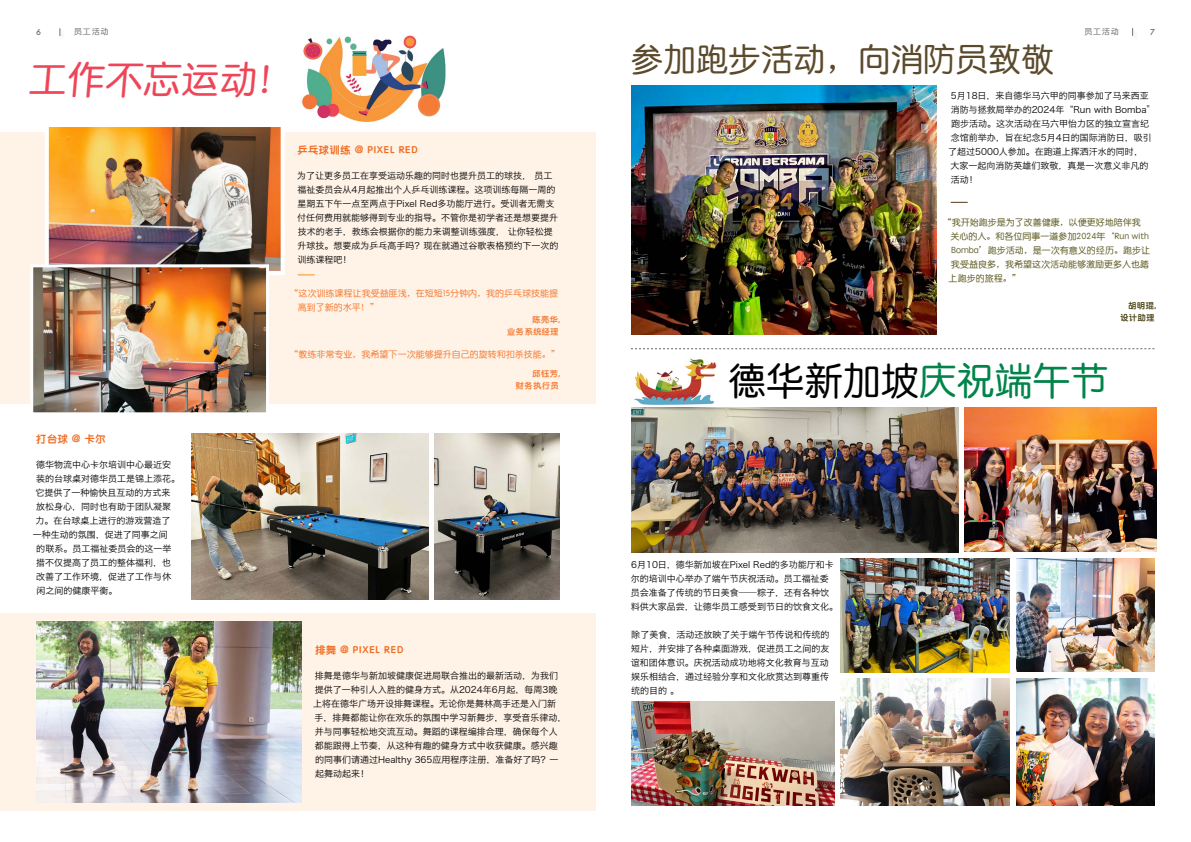
<style>
.page{position:relative;width:1191px;height:842px;background:#fff}
.page>*{position:absolute;margin:0;border:0;box-sizing:border-box;transform-origin:0 0}
.t1{font:38px "ST Yuanti SC Regular";color:#000}
.t2{font:38px "ST Yuanti SC Regular";color:#ef4558}
.t3{font:32.5px "ST Yuanti SC Regular";color:#5b4a2c}
.t4{font:10px "ST Yuanti SC Bold";letter-spacing:.08em;color:#f16d22}
.t5{font:9px/14px "Hiragino Sans GB W3";color:#000}
.t6{font:9px/14px "ST Yuanti SC Regular";color:#615e27}
.t7{font:9px/14px "ST Yuanti SC Regular";color:#f57d38}
.t8{font:8px/12.2px "ST Yuanti SC Bold";letter-spacing:.08em;color:#f57d38;text-align:right}
.t9{font:8px "ST Yuanti SC Regular";letter-spacing:.1em;color:#6d6e71}
.t10{font:8px/12.2px "ST Yuanti SC Bold";letter-spacing:.08em;color:#50491b;text-align:right}
.t11{font:500 8px "Futura";color:#6d6e71}
.s1{color:#008449}
</style>
<div class="page">
<div style="left:0;top:613px;width:595px;height:198px;background:#fff3e7"></div>
<div style="left:0;top:132px;width:595px;height:272px;background:#fff3e7"></div>
<img style="left:302px;top:35px;width:144px;height:88px">
<img style="left:191px;top:433px;width:237px;height:167px">
<img style="left:50px;top:128px;width:230px;height:142px">
<div style="left:45px;top:123px;width:240px;height:152px;border:4px solid #fff"></div>
<img style="left:36px;top:622px;width:266px;height:180px">
<svg style="left:298px;top:275px;width:17px;height:1px"></svg>
<img style="left:34px;top:268px;width:231px;height:143px">
<div style="left:30px;top:264px;width:239px;height:151px;border:3px solid #fff"></div>
<img style="left:434px;top:433px;width:125px;height:167px">
<div style="left:59px;top:28px;width:7px;height:13px;background:#000;opacity:.11"></div>
<img style="left:634px;top:358px;width:83px;height:47px">
<img style="left:631px;top:86px;width:305px;height:248px">
<svg style="left:631px;top:348px;width:523px;height:1px"></svg>
<svg style="left:950px;top:202px;width:17px;height:1px"></svg>
<img style="left:631px;top:407px;width:327px;height:146px">
<img style="left:840px;top:558px;width:169px;height:114px">
<img style="left:964px;top:407px;width:192px;height:144px">
<img style="left:1016px;top:558px;width:139px;height:114px">
<img style="left:1016px;top:679px;width:139px;height:127px">
<img style="left:840px;top:678px;width:169px;height:128px">
<img style="left:632px;top:701px;width:202px;height:105px">
<div style="left:1131px;top:28px;width:7px;height:13px;background:#000;opacity:.11"></div>
<p class="t11" style="left:36px;top:26px;width:6px">6</p>
<p class="t9" style="left:74px;top:27px;width:36px">员工活动</p>
<h1 class="t2" style="left:29px;top:57px;width:271px">工作不忘运动！</h1>
<p class="t4" style="left:36px;top:431px;width:71px">打台球 @ 卡尔</p>
<p class="t5" style="left:36px;top:457px;width:136px">德华物流中心卡尔培训中心最近安</p>
<p class="t5" style="left:36px;top:471px;width:145px">装的台球桌对德华员工是锦上添花。</p>
<p class="t5" style="left:36px;top:485px;width:137px">它提供了一种愉快且互动的方式来</p>
<p class="t5" style="left:36px;top:499px;width:136px">放松身心，同时也有助于团队凝聚</p>
<p class="t5" style="left:35px;top:513px;width:136px">力。在台球桌上进行的游戏营造了</p>
<p class="t5" style="left:33px;top:527px;width:137px">一种生动的氛围，促进了同事之间</p>
<p class="t5" style="left:36px;top:541px;width:136px">的联系。员工福祉委员会的这一举</p>
<p class="t5" style="left:36px;top:555px;width:137px">措不仅提高了员工的整体福利，也</p>
<p class="t5" style="left:36px;top:569px;width:136px">改善了工作环境，促进了工作与休</p>
<p class="t5" style="left:36px;top:583px;width:83px">闲之间的健康平衡。</p>
<p class="t4" style="left:297px;top:143px;width:122px">乒乓球训练 @ PIXEL RED</p>
<p class="t5" style="left:297px;top:169px;width:263px">为了让更多员工在享受运动乐趣的同时也提升员工的球技， 员工福祉委员会从4月起推出个人乒乓训练课程。这项训练每隔一周的星期五下午一点至两点于Pixel Red多功能厅进行。受训者无需支付任何费用就能够得到专业的指导。不管你是初学者还是想要提升技术的老手，教练会根据你的能力来调整训练强度， 让你轻松提升球技。想要成为乒乓高手吗？现在就通过谷歌表格预约下一次的训练课程吧！</p>
<p class="t7" style="left:298px;top:286px;width:262px;text-indent:-8px">“这次训练课程让我受益匪浅，在短短15分钟内，我的乒乓球技能提高到了新的水平！”</p>
<p class="t8" style="left:507px;top:313px;width:54px">陈亮华,<br>业务系统经理</p>
<p class="t7" style="left:290px;top:347px;width:271px">“教练非常专业，我希望下一次能够提升自己的旋转和扣杀技能。”</p>
<p class="t8" style="left:516px;top:367px;width:45px">邱钰芳,<br>财务执行员</p>
<p class="t4" style="left:315px;top:642px;width:89px">排舞 @ PIXEL RED</p>
<p class="t5" style="left:313px;top:668px;width:255px">排舞是德华与新加坡健康促进局联合推出的最新活动，为我们提供了一种引人入胜的健身方式。从2024年6月起，每周3晚上将在德华广场开设排舞课程。无论你是舞林高手还是入门新手，排舞都能让你在欢乐的氛围中学习新舞步，享受音乐律动，并与同事轻松地交流互动。舞蹈的课程编排合理，确保每个人都能跟得上节奏，从这种有趣的健身方式中收获健康。感兴趣的同事们请通过Healthy 365应用程序注册，准备好了吗？一起舞动起来！</p>
<p class="t9" style="left:1084px;top:27px;width:36px">员工活动</p>
<p class="t11" style="left:1150px;top:26px;width:6px">7</p>
<h2 class="t3" style="left:630px;top:40px;width:424px">参加跑步活动，向消防员致敬</h2>
<p class="t5" style="left:951px;top:88px;width:199px">5月18日，来自德华马六甲的同事参加了马来西亚</p>
<p class="t5" style="left:950px;top:102px;width:206px">消防与拯救局举办的2024年“Run with Bomba”</p>
<p class="t5" style="left:951px;top:116px;width:199px">跑步活动。这次活动在马六甲怡力区的独立宣言纪</p>
<p class="t5" style="left:950px;top:130px;width:202px">念馆前举办，旨在纪念5月4日的国际消防日，吸引</p>
<p class="t5" style="left:948px;top:144px;width:196px">了超过5000人参加。在跑道上挥洒汗水的同时，</p>
<p class="t5" style="left:950px;top:158px;width:200px">大家一起向消防英雄们致敬，真是一次意义非凡的</p>
<p class="t5" style="left:950px;top:172px;width:28px">活动！</p>
<p class="t6" style="left:948px;top:215px;width:203px;text-indent:-6px">“我开始跑步是为了改善健康，以便更好地陪伴我关心的人。和各位同事一道参加2024年‘Run with<br>Bomba’跑步活动，是一次有意义的经历。跑步让我受益良多，我希望这次活动能够激励更多人也踏上跑步的旅程。”</p>
<p class="t10" style="left:1120px;top:299px;width:37px">胡明琨,设计助理</p>
<h1 class="t1" style="left:728px;top:358px;width:381px">德华新加坡<span class="s1">庆祝端午节</span></h1>
<p class="t5" style="left:630px;top:557px;width:209px">6月10日，德华新加坡在Pixel Red的多功能厅和卡尔的培训中心举办了端午节庆祝活动。员工福祉委员会准备了传统的节日美食——粽子，还有各种饮料供大家品尝，让德华员工感受到节日的饮食文化。</p>
<p class="t5" style="left:630px;top:627px;width:200px;text-align:justify">除了美食，活动还放映了关于端午节传说和传统的短片，并安排了各种桌面游戏，促进员工之间的友谊和团体意识。庆祝活动成功地将文化教育与互动娱乐相结合，通过经验分享和文化欣赏达到尊重传统的目的 。</p>
</div>
